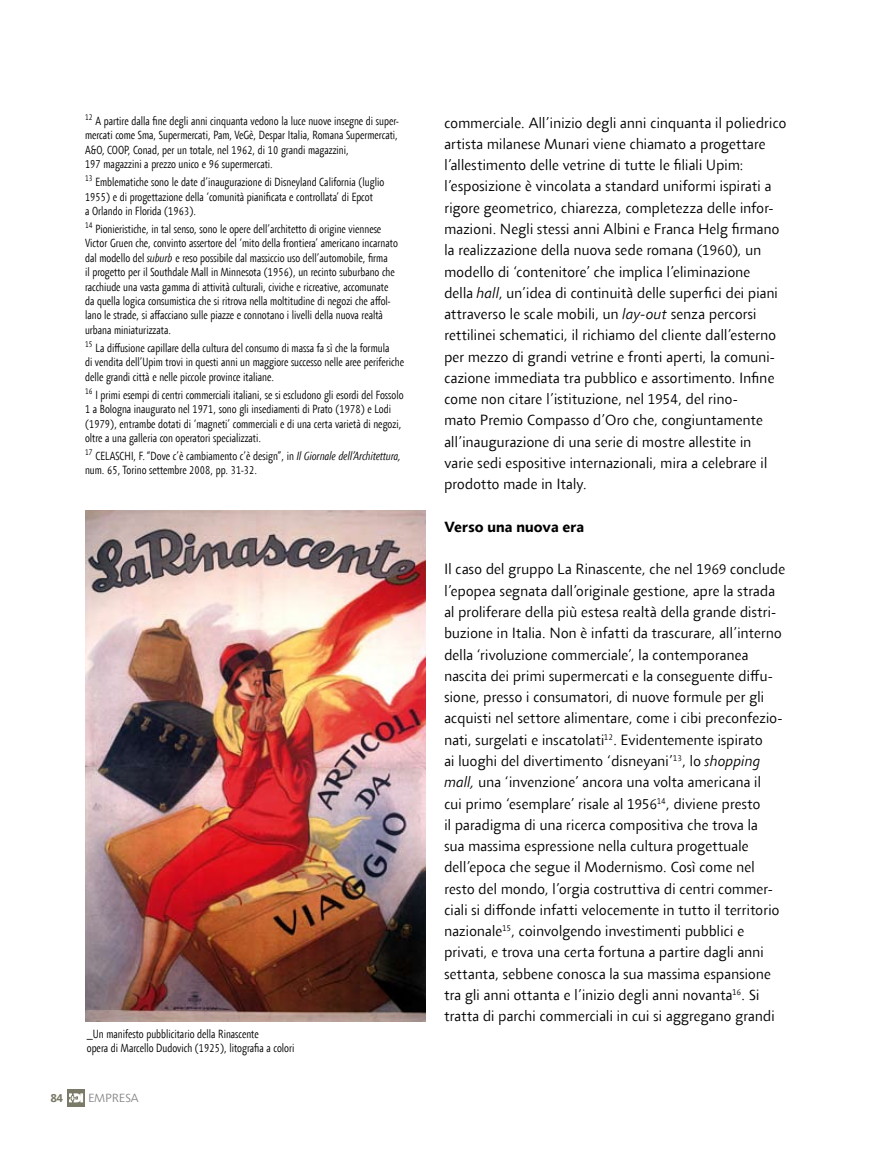
<style>
.page{position:relative;width:893px;height:1149px;background:#fff}
.page>*{position:absolute;margin:0;border:0;box-sizing:border-box;transform-origin:0 0}
.t1{font:300 15px/21.3px "Agilita Com";letter-spacing:.005em;color:#000}
.t2{font:700 15px "Agilita Com";letter-spacing:.01em;color:#000}
.t3{font:300 condensed 12px/14.4px "Agilita Com";color:#000}
.t4{font:300 12px "Agilita Com";color:#87888a}
.t5{font:700 12px "Agilita Com";color:#7b7a68}
.s1{font-style:italic}
</style>
<div class="page">
<svg style="left:67px;top:1089px;width:18px;height:17px"></svg>
<svg style="left:69px;top:1093px;width:14px;height:8px"></svg>
<img style="left:85px;top:510px;width:341px;height:510px">
<p class="t3" style="left:85px;top:113px;width:315px"><sup>12</sup> A partire dalla fine degli anni cinquanta vedono la luce nuove insegne di super&shy;mercati come Sma, Supermercati, Pam, VeGè, Despar Italia, Romana Supermercati, A&amp;O, COOP, Conad, per un totale, nel 1962, di 10 grandi magazzini,<br>197 magazzini a prezzo unico e 96 supermercati.</p>
<p class="t3" style="left:85px;top:175px;width:301px"><sup>13</sup> Emblematiche sono le date d’inaugurazione di Disneyland California (luglio<br>1955) e di progettazione della ‘comunità pianificata e controllata’ di Epcot<br>a Orlando in Florida (1963).</p>
<p class="t3" style="left:85px;top:221px;width:314px"><sup>14</sup> Pionieristiche, in tal senso, sono le opere dell’architetto di origine viennese Victor Gruen che, convinto assertore del ‘mito della frontiera’ americano incarnato dal modello del <span class="s1">suburb</span> e reso possibile dal massiccio uso dell’automobile, firma<br>il progetto per il Southdale Mall in Minnesota (1956), un recinto suburbano che racchiude una vasta gamma di attività culturali, civiche e ricreative, accomunate da quella logica consumistica che si ritrova nella moltitudine di negozi che affol&shy;lano le strade, si affacciano sulle piazze e connotano i livelli della nuova realtà urbana miniaturizzata.</p>
<p class="t3" style="left:85px;top:340px;width:320px"><sup>15</sup> La diffusione capillare della cultura del consumo di massa fa sì che la formula<br>di vendita dell’Upim trovi in questi anni un maggiore successo nelle aree periferiche delle grandi città e nelle piccole province italiane.</p>
<p class="t3" style="left:85px;top:387px;width:320px"><sup>16</sup> I primi esempi di centri commerciali italiani, se si escludono gli esordi del Fossolo 1 a Bologna inaugurato nel 1971, sono gli insediamenti di Prato (1978) e Lodi (1979), entrambe dotati di ‘magneti’ commerciali e di una certa varietà di negozi, oltre a una galleria con operatori specializzati.</p>
<p class="t3" style="left:85px;top:448px;width:318px"><sup>17</sup> CELASCHI, F. “Dove c’è cambiamento c’è design”, in <span class="s1">Il Giornale dell’Architettura, </span>num. 65, Torino settembre 2008, pp. 31-32.</p>
<p class="t3" style="left:87px;top:1025px;width:209px">_Un manifesto pubblicitario della Rinascente<br>opera di Marcello Dudovich (1925), litografia a colori</p>
<p class="t5" style="left:51px;top:1088px;width:13px">84</p>
<p class="t4" style="left:88px;top:1089px;width:52px">EMPRESA</p>
<p class="t1" style="left:444px;top:112px;width:344px">commerciale. All’inizio degli anni cinquanta il poliedrico artista milanese Munari viene chiamato a progettare l’allestimento delle vetrine di tutte le filiali Upim: l’esposizione è vincolata a standard uniformi ispirati a rigore geometrico, chiarezza, completezza delle infor&shy;mazioni. Negli stessi anni Albini e Franca Helg firmano la realizzazione della nuova sede romana (1960), un modello di ‘contenitore’ che implica l’eliminazione<br>della <span class="s1">hall</span>, un’idea di continuità delle superfici dei piani attraverso le scale mobili, un <span class="s1">lay-out</span> senza percorsi rettilinei schematici, il richiamo del cliente dall’esterno per mezzo di grandi vetrine e fronti aperti, la comuni&shy;cazione immediata tra pubblico e assortimento. Infine come non citare l’istituzione, nel 1954, del rino-<br>mato Premio Compasso d’Oro che, congiuntamente all’inaugurazione di una serie di mostre allestite in<br>varie sedi espositive internazionali, mira a celebrare il prodotto made in Italy.</p>
<p class="t2" style="left:444px;top:515px;width:141px">Verso una nuova era</p>
<p class="t1" style="left:444px;top:558px;width:342px">Il caso del gruppo La Rinascente, che nel 1969 conclude l’epopea segnata dall’originale gestione, apre la strada al proliferare della più estesa realtà della grande distri&shy;buzione in Italia. Non è infatti da trascurare, all’interno della ‘rivoluzione commerciale’, la contemporanea nascita dei primi supermercati e la conseguente diffu&shy;sione, presso i consumatori, di nuove formule per gli acquisti nel settore alimentare, come i cibi preconfezio&shy;nati, surgelati e inscatolati<sup>12</sup>. Evidentemente ispirato<br>ai luoghi del divertimento ‘disneyani’<sup>13</sup>, lo <span class="s1">shopping mall,</span> una ‘invenzione’ ancora una volta americana il<br>cui primo ‘esemplare’ risale al 1956<sup>14</sup>, diviene presto<br>il paradigma di una ricerca compositiva che trova la<br>sua massima espressione nella cultura progettuale dell’epoca che segue il Modernismo. Così come nel resto del mondo, l’orgia costruttiva di centri commer&shy;ciali si diffonde infatti velocemente in tutto il territorio nazionale<sup>15</sup>, coinvolgendo investimenti pubblici e privati, e trova una certa fortuna a partire dagli anni settanta, sebbene conosca la sua massima espansione tra gli anni ottanta e l’inizio degli anni novanta<sup>16</sup>. Si tratta di parchi commerciali in cui si aggregano grandi</p>
</div>
